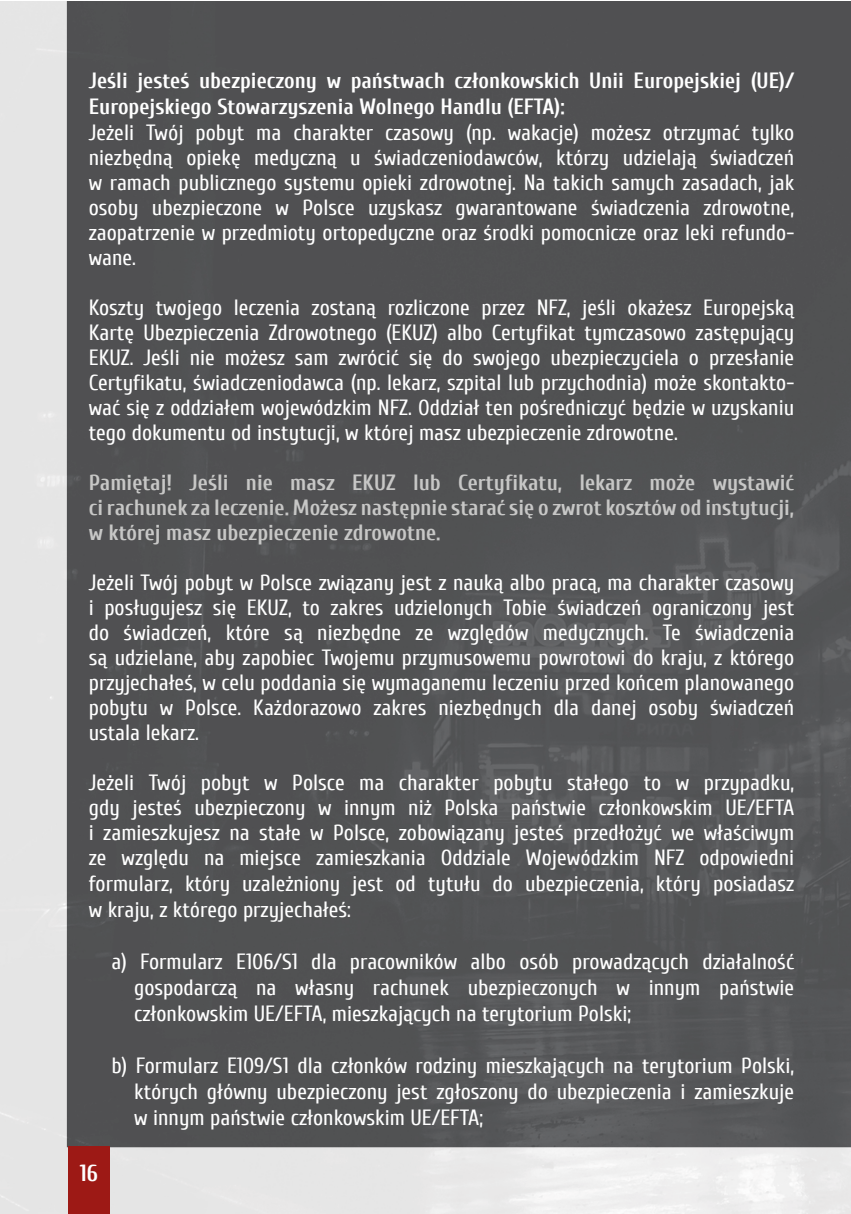
<style>
.page{position:relative;width:851px;height:1214px;background:#fff}
.page>*{position:absolute;margin:0;border:0;box-sizing:border-box;transform-origin:0 0}
.t1{font:700 23.4px "Cuprum";color:#fff}
.t2{font:22px/25px "Cuprum";color:#fff;text-align:justify}
.t3{font:700 22px/25px "Cuprum";color:#c7c7c6;text-align:justify}
.t4{font:700 22px/26px "Cuprum";color:#fff}
</style>
<div class="page">
<img style="left:0;top:1px;width:850px;height:1212px">
<div style="left:68px;top:1146px;width:41px;height:67px;background:#9d1915"></div>
<p class="t4" style="left:89px;top:67px;width:706px">Jeśli jesteś ubezpieczony w państwach członkowskich Unii Europejskiej (UE)/<br>Europejskiego Stowarzyszenia Wolnego Handlu (EFTA):</p>
<p class="t2" style="left:89px;top:120px;width:706px">Jeżeli Twój pobyt ma charakter czasowy (np. wakacje) możesz otrzymać tylko niezbędną opiekę medyczną u świadczeniodawców, którzy udzielają świadczeń w ramach publicznego systemu opieki zdrowotnej. Na takich samych zasadach, jak osoby ubezpieczone w Polsce uzyskasz gwarantowane świadczenia zdrowotne, zaopatrzenie w przedmioty ortopedyczne oraz środki pomocnicze oraz leki refundo&shy;wane.</p>
<p class="t2" style="left:89px;top:295px;width:706px">Koszty twojego leczenia zostaną rozliczone przez NFZ, jeśli okażesz Europejską Kartę Ubezpieczenia Zdrowotnego (EKUZ) albo Certyfikat tymczasowo zastępujący EKUZ. Jeśli nie możesz sam zwrócić się do swojego ubezpieczyciela o przesłanie Certyfikatu, świadczeniodawca (np. lekarz, szpital lub przychodnia) może skontakto&shy;wać się z oddziałem wojewódzkim NFZ. Oddział ten pośredniczyć będzie w uzyskaniu tego dokumentu od instytucji, w której masz ubezpieczenie zdrowotne.</p>
<p class="t3" style="left:89px;top:470px;width:706px">Pamiętaj! Jeśli nie masz EKUZ lub Certyfikatu, lekarz może wystawić ci rachunek za leczenie. Możesz następnie starać się o zwrot kosztów od instytucji, w której masz ubezpieczenie zdrowotne.</p>
<p class="t2" style="left:89px;top:570px;width:706px">Jeżeli Twój pobyt w Polsce związany jest z nauką albo pracą, ma charakter czasowy i posługujesz się EKUZ, to zakres udzielonych Tobie świadczeń ograniczony jest do świadczeń, które są niezbędne ze względów medycznych. Te świadczenia są udzielane, aby zapobiec Twojemu przymusowemu powrotowi do kraju, z którego przyjechałeś, w celu poddania się wymaganemu leczeniu przed końcem planowanego pobytu w Polsce. Każdorazowo zakres niezbędnych dla danej osoby świadczeń ustala lekarz.</p>
<p class="t2" style="left:89px;top:770px;width:706px">Jeżeli Twój pobyt w Polsce ma charakter pobytu stałego to w przypadku, gdy jesteś ubezpieczony w innym niż Polska państwie członkowskim UE/EFTA i zamieszkujesz na stałe w Polsce, zobowiązany jesteś przedłożyć we właściwym ze względu na miejsce zamieszkania Oddziale Wojewódzkim NFZ odpowiedni formularz, który uzależniony jest od tytułu do ubezpieczenia, który posiadasz w kraju, z którego przyjechałeś:</p>
<p class="t2" style="left:134px;top:948px;width:661px;line-height:26px;text-indent:-23px">a) Formularz E106/S1 dla pracowników albo osób prowadzących działalność gospodarczą na własny rachunek ubezpieczonych w innym państwie członkowskim UE/EFTA, mieszkających na terytorium Polski;</p>
<p class="t2" style="left:134px;top:1052px;width:661px;line-height:26px;text-indent:-23px">b) Formularz E109/S1 dla członków rodziny mieszkających na terytorium Polski, których główny ubezpieczony jest zgłoszony do ubezpieczenia i zamieszkuje w innym państwie członkowskim UE/EFTA;</p>
<p class="t1" style="left:80px;top:1159px;width:20px">16</p>
</div>
